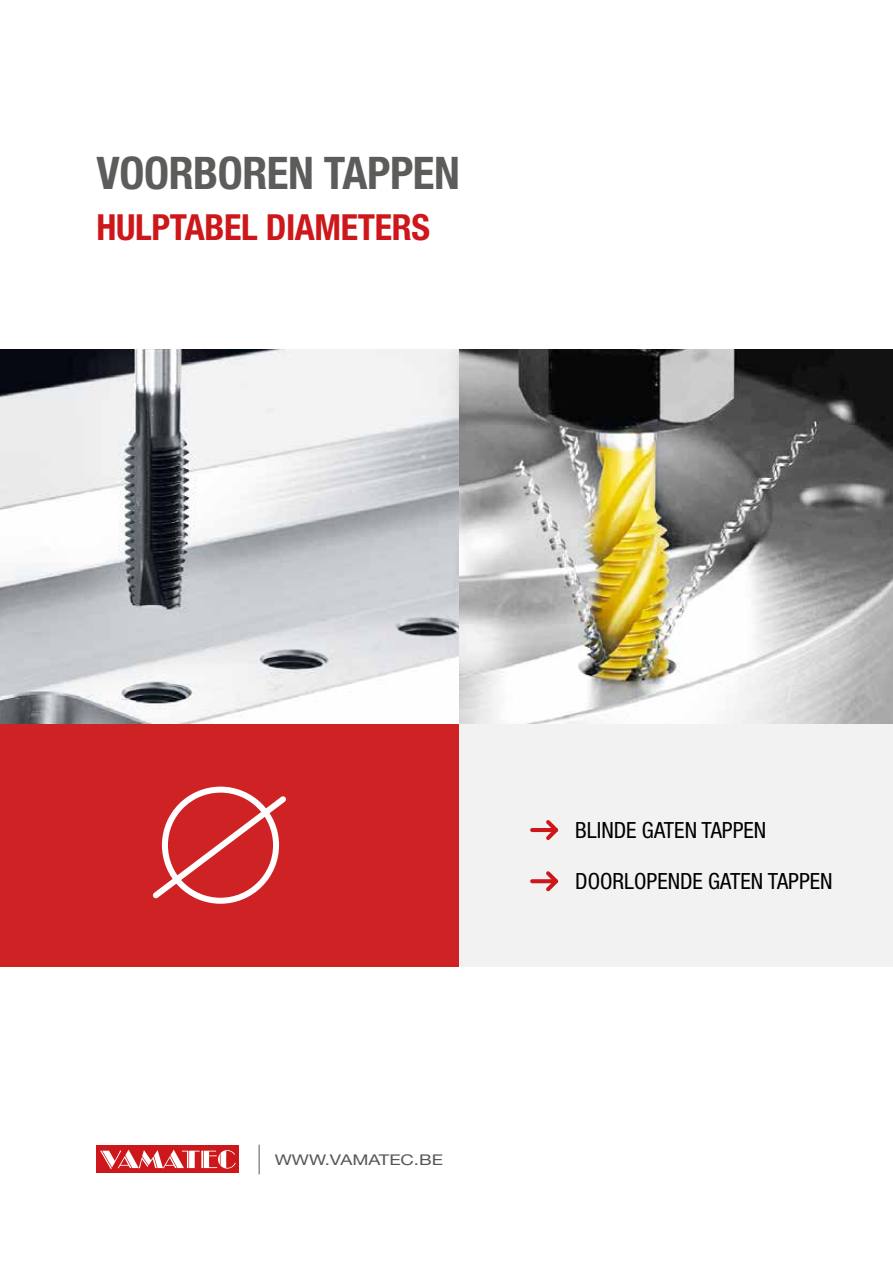
<style>
.page{position:relative;width:893px;height:1263px;background:#fff}
.page>*{position:absolute;margin:0;border:0;box-sizing:border-box;transform-origin:0 0}
.t1{font:700 condensed 45px "Helvetica Neue LT Std";letter-spacing:-.01em;color:#5c5c5b}
.t2{font:700 condensed 36px "Helvetica Neue LT Std";letter-spacing:-.01em;color:#cd171a}
.t3{font:condensed 22.35px "Helvetica Neue LT Std";color:#000}
.t4{font:14.85px "Helvetica Neue LT Std";color:#575756;scale:1.25 1}
</style>
<div class="page">
<div style="left:459px;top:724px;width:434px;height:242px;background:#f2f2f2"></div>
<img style="left:0;top:349px;width:893px;height:375px">
<hr style="left:532px;top:828px;width:24px;height:4px;background:#cd171a">
<svg style="left:542px;top:820px;width:17px;height:20px"></svg>
<svg style="left:532px;top:879px;width:10px;height:4px"></svg>
<svg style="left:542px;top:871px;width:17px;height:21px"></svg>
<div style="left:0;top:724px;width:459px;height:242px;background:#cf2225"></div>
<div style="left:97px;top:1145px;width:142px;height:27px;background:#cd171a"></div>
<svg style="left:100px;top:1149px;width:136px;height:20px"></svg>
<svg style="left:259px;top:1145px;width:1px;height:29px"></svg>
<svg style="left:152px;top:791px;width:134px;height:113px"></svg>
<h1 class="t1" style="left:97px;top:146px;width:365px">VOORBOREN TAPPEN</h1>
<h2 class="t2" style="left:97px;top:206px;width:335px">HULPTABEL DIAMETERS</h2>
<p class="t4" style="left:275px;top:1151px;width:136px">WWW.VAMATEC.BE</p>
<p class="t3" style="left:575px;top:817px;width:192px">BLINDE GATEN TAPPEN</p>
<p class="t3" style="left:575px;top:868px;width:259px">DOORLOPENDE GATEN TAPPEN</p>
</div>
